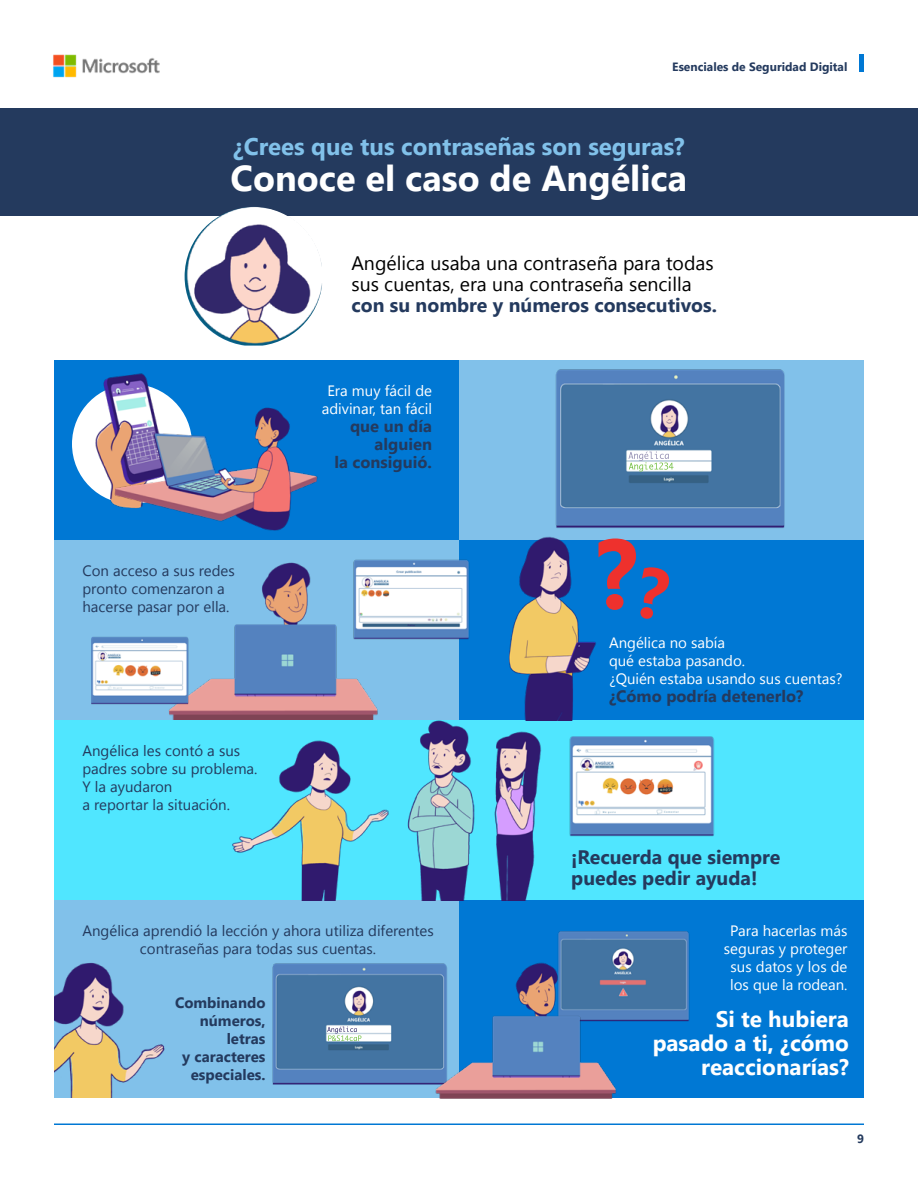
<style>
.page{position:relative;width:918px;height:1188px;background:#fff}
.page>*{position:absolute;margin:0;border:0;box-sizing:border-box;transform-origin:0 0}
.t1{font:700 36px "Segoe UI";color:#fff}
.t2{font:700 24px "Segoe UI";color:#81c1ea}
.t3{font:700 22.5px/24px "Segoe UI";color:#fff;text-align:right}
.t4{font:19.5px/21px "Segoe UI";color:#000}
.t5{font:700 19.5px/21px "Segoe UI";color:#243a5e}
.t6{font:700 16.5px/18px "Segoe UI";color:#243a5e;text-align:right}
.t7{font:15px/18px "Segoe UI";color:#243a5e}
.t8{font:15px/18px "Segoe UI";color:#fff;text-align:center}
.t9{font:700 15px/18px "Segoe UI";color:#243a5e;text-align:right}
.t10{font:700 12px "Segoe UI";color:#243a5e}
</style>
<div class="page">
<hr style="left:860px;top:54px;width:4px;height:18px;background:#0078d4">
<img style="left:53px;top:54px;width:107px;height:24px">
<div style="left:54px;top:360px;width:405px;height:180px;background:#0078d4"></div>
<div style="left:54px;top:540px;width:405px;height:180px;background:#81c1ea"></div>
<div style="left:459px;top:900px;width:405px;height:198px;background:#0078d4"></div>
<div style="left:459px;top:360px;width:405px;height:180px;background:#81c1ea"></div>
<div style="left:459px;top:540px;width:405px;height:180px;background:#0078d4"></div>
<div style="left:54px;top:720px;width:810px;height:180px;background:#50e6ff"></div>
<div style="left:54px;top:900px;width:405px;height:198px;background:#81c1ea"></div>
<img style="left:555px;top:369px;width:230px;height:159px">
<div style="left:0;top:108px;width:918px;height:108px;background:#243a5e"></div>
<svg style="left:660px;top:569px;width:9px;height:25px"></svg>
<div style="left:72px;top:384px;width:120px;height:120px;background:#fff;border-radius:50%"></div>
<img style="left:81px;top:373px;width:75px;height:104px">
<img style="left:82px;top:389px;width:236px;height:142px">
<img style="left:197px;top:562px;width:114px;height:158px">
<img style="left:91px;top:636px;width:106px;height:84px">
<img style="left:353px;top:559px;width:117px;height:48px">
<img style="left:519px;top:526px;width:141px;height:195px">
<img style="left:571px;top:736px;width:144px;height:101px">
<img style="left:218px;top:607px;width:353px;height:293px">
<svg style="left:628px;top:451px;width:46px;height:21px"></svg>
<img style="left:272px;top:963px;width:151px;height:122px">
<svg style="left:327px;top:1027px;width:34px;height:14px"></svg>
<img style="left:54px;top:962px;width:111px;height:136px">
<img style="left:635px;top:931px;width:55px;height:91px">
<img style="left:423px;top:893px;width:212px;height:231px">
<img style="left:185px;top:207px;width:137px;height:139px">
<hr style="left:54px;top:1124px;width:810px;height:1px;background:#0078d4">
<p class="t10" style="left:672px;top:58px;width:177px">Esenciales de Seguridad Digital</p>
<h2 class="t2" style="left:233px;top:130px;width:453px">¿Crees que tus contraseñas son seguras?</h2>
<h1 class="t1" style="left:231px;top:153px;width:458px">Conoce el caso de Angélica</h1>
<h3 class="t4" style="left:351px;top:252px;width:364px">Angélica usaba una contraseña para todas sus cuentas, era una contraseña sencilla</h3>
<h3 class="t5" style="left:351px;top:294px;width:367px">con su nombre y números consecutivos.</h3>
<p class="t8" style="left:322px;top:381px;width:112px">Era muy fácil de adivinar, tan fácil</p>
<p class="t6" style="left:335px;top:416px;width:99px">que un día alguien<br>la consiguió.</p>
<p class="t7" style="left:82px;top:561px;width:154px">Con acceso a sus redes pronto comenzaron a hacerse pasar por ella.</p>
<p class="t7" style="left:82px;top:741px;width:177px">Angélica les contó a sus padres sobre su problema.<br>Y la ayudaron<br>a reportar la situación.</p>
<p class="t8" style="left:609px;top:633px;width:235px;text-align:left">Angélica no sabía<br>qué estaba pasando.<br>¿Quién estaba usando sus cuentas?</p>
<p class="t6" style="left:609px;top:686px;width:196px">¿Cómo podría detenerlo?</p>
<h3 class="t5" style="left:571px;top:846px;width:211px">¡Recuerda que siempre puedes pedir ayuda!</h3>
<p class="t7" style="left:82px;top:921px;width:353px;text-align:center">Angélica aprendió la lección y ahora utiliza diferentes contraseñas para todas sus cuentas.</p>
<p class="t8" style="left:724px;top:921px;width:125px">Para hacerlas más seguras y proteger sus datos y los de los que la rodean.</p>
<h3 class="t3" style="left:653px;top:1006px;width:198px">Si te hubiera pasado a ti, ¿cómo reaccionarías?</h3>
<p class="t9" style="left:175px;top:993px;width:92px">Combinando números, letras<br>y caracteres especiales.</p>
<p class="t10" style="left:857px;top:1130px;width:8px">9</p>
</div>
